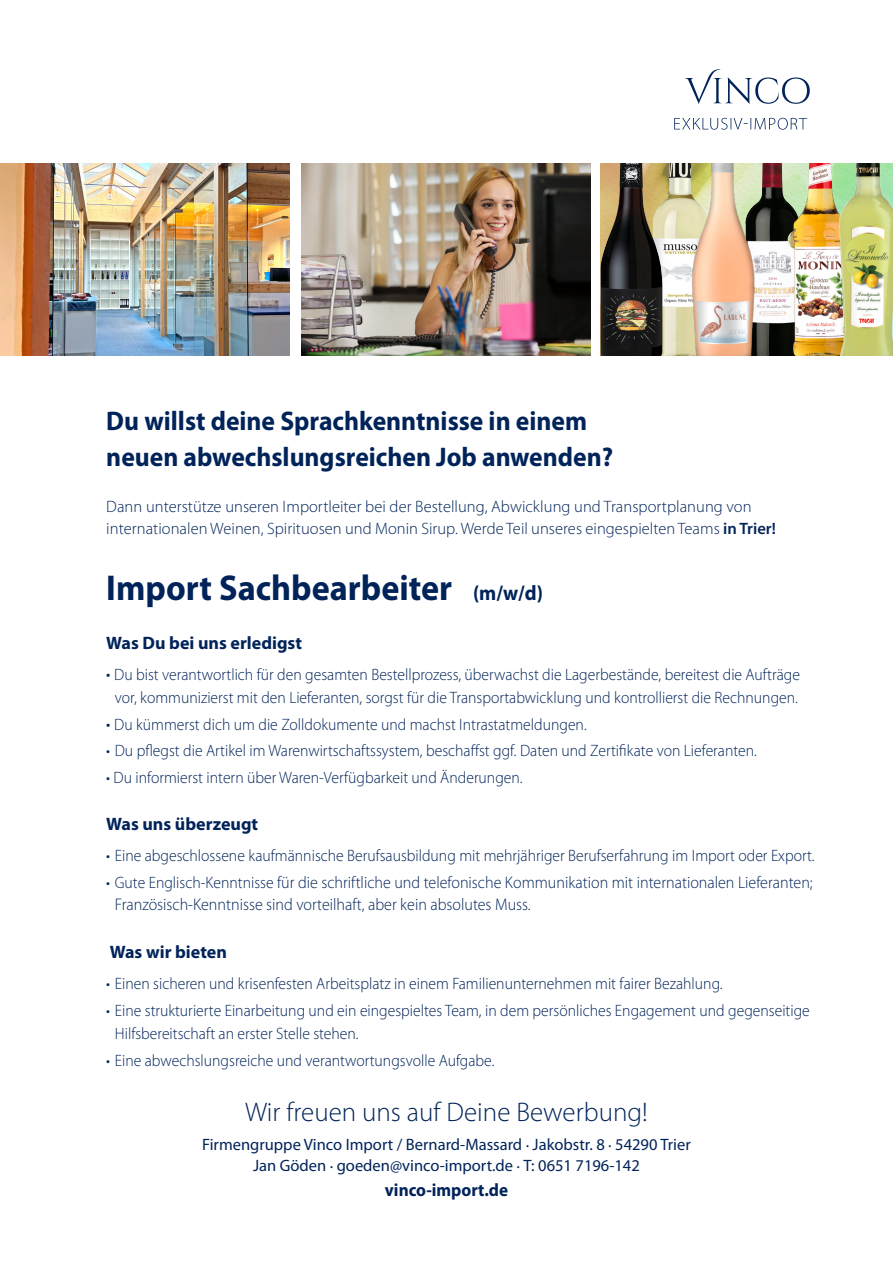
<style>
.page{position:relative;width:893px;height:1263px;background:#fff}
.page>*{position:absolute;margin:0;border:0;box-sizing:border-box;transform-origin:0 0}
.copy_light{font:700 36px "Myriad Pro";color:#002359;scale:.95 1}
.copy_light-2{font:700 27px "Myriad Pro";color:#002359;scale:.95 1}
.t1{font:300 27px "Myriad Pro";color:#002359}
.t2{font:700 18px "Myriad Pro";color:#002359}
.t3{font:700 18px "Myriad Pro";color:#002359;scale:.95 1}
.t4{font:300 16.8px/22.5px "Myriad Pro";color:#002359;scale:.95 1}
.t5{font:300 16.5px/22.5px "Myriad Pro";color:#002359;text-align:center;scale:.95 1}
.t6{font:300 16.5px "Myriad Pro";color:#002359}
.t7{font:16.5px "Myriad Pro";color:#002359}
.s1{font-weight:600}
.s2{font-size:21px}
.s3{font-size:18px}
.s4{font-size:16.5px}
</style>
<div class="page">
<img style="left:302px;top:163px;width:289px;height:193px">
<img style="left:0;top:163px;width:289px;height:193px">
<img style="left:755px;top:163px;width:38px;height:193px">
<img style="left:663px;top:163px;width:28px;height:193px">
<img style="left:601px;top:163px;width:62px;height:193px">
<img style="left:691px;top:163px;width:64px;height:193px">
<img style="left:793px;top:163px;width:45px;height:193px">
<img style="left:838px;top:163px;width:55px;height:193px">
<svg style="left:685px;top:69px;width:125px;height:35px"></svg>
<svg style="left:674px;top:118px;width:133px;height:12px"></svg>
<p class="copy_light-2" style="left:106px;top:403px;width:508px">Du willst deine Sprachkenntnisse in einem</p>
<p class="copy_light-2" style="left:106px;top:439px;width:535px">neuen abwechslungsreichen Job anwenden?</p>
<p class="t6" style="left:106px;top:496px;width:647px">Dann unterstütze unseren Importleiter bei der Bestellung, Abwicklung und Transportplanung von</p>
<p class="t6" style="left:106px;top:519px;width:671px">internationalen Weinen, Spirituosen und Monin Sirup. Werde Teil unseres eingespielten Teams <span class="s1">in Trier!</span></p>
<p class="copy_light" style="left:106px;top:565px;width:461px">Import Sachbearbeiter <span class="s2">(m/w/d)</span></p>
<p class="t2" style="left:106px;top:631px;width:197px">Was Du bei uns erledigst</p>
<p class="t5" style="left:106px;top:663px;width:732px"><span class="s3">•</span> Du bist verantwortlich für den gesamten Bestellprozess, überwachst die Lagerbestände, bereitest die Aufträge vor, kommunizierst mit den Lieferanten, sorgst für die Transportabwicklung und kontrollierst die Rechnungen.</p>
<p class="t5" style="left:106px;top:713px;width:507px"><span class="s3">•</span> Du kümmerst dich um die Zolldokumente und machst Intrastatmeldungen.</p>
<p class="t5" style="left:106px;top:739px;width:686px">• Du pflegst die Artikel im Warenwirtschaftssystem, beschaffst ggf. Daten und Zertifikate von Lieferanten.</p>
<p class="t5" style="left:106px;top:766px;width:440px">• Du informierst intern über Waren-Verfügbarkeit und Änderungen.</p>
<p class="t2" style="left:106px;top:812px;width:153px">Was uns überzeugt</p>
<p class="t5" style="left:106px;top:844px;width:747px">• Eine abgeschlossene kaufmännische Berufsausbildung mit mehrjähriger Berufserfahrung im Import oder Export.</p>
<p class="t4" style="left:115px;top:871px;width:736px;text-indent:-9px"><span class="s4">• Gute Englisch-Kenntnisse</span> für die schriftliche und telefonische Kommunikation mit internationalen Lieferanten;<br>Französisch-Kenntnisse sind vorteilhaft, aber kein absolutes Muss.</p>
<p class="t2" style="left:110px;top:941px;width:119px">Was wir bieten</p>
<p class="t5" style="left:106px;top:972px;width:650px">• Einen sicheren und krisenfesten Arbeitsplatz in einem Familienunternehmen mit fairer Bezahlung.</p>
<p class="t5" style="left:115px;top:999px;width:733px;text-align:left;text-indent:-9px">• Eine strukturierte Einarbeitung und ein eingespieltes Team, in dem persönliches Engagement und gegenseitige<br>Hilfsbereitschaft an erster Stelle stehen.</p>
<p class="t5" style="left:106px;top:1048px;width:410px">• Eine abwechslungsreiche und verantwortungsvolle Aufgabe.</p>
<p class="t1" style="left:245px;top:1095px;width:404px">Wir freuen uns auf Deine Bewerbung!</p>
<p class="t7" style="left:202px;top:1134px;width:490px">Firmengruppe Vinco Import / Bernard-Massard . Jakobstr. 8 . 54290 Trier</p>
<p class="t7" style="left:253px;top:1155px;width:388px">Jan Göden . goeden@vinco-import.de . T: 0651 7196-142</p>
<p class="t3" style="left:385px;top:1178px;width:131px">vinco-import.de</p>
</div>
